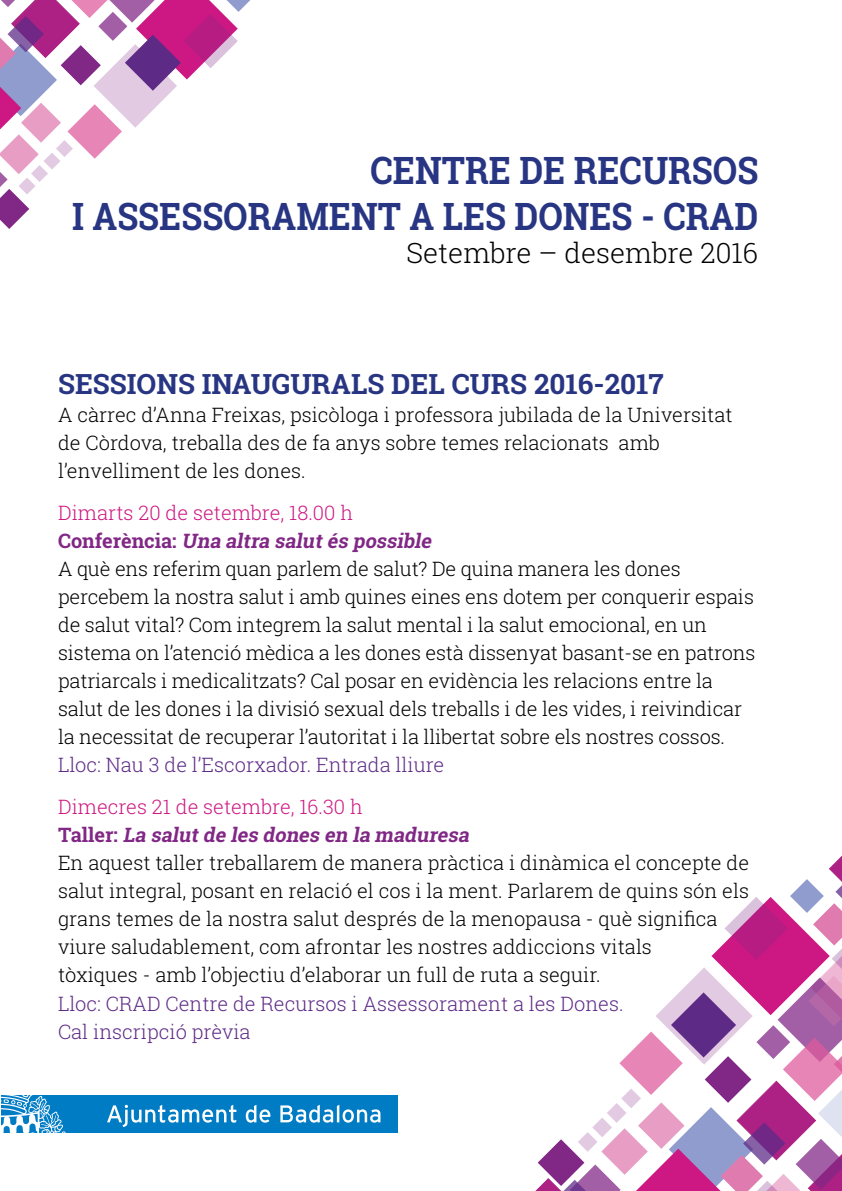
<style>
.page{position:relative;width:842px;height:1191px;background:#fff}
.page>*{position:absolute;margin:0;border:0;box-sizing:border-box;transform-origin:0 0}
.t1{font:700 38px/46px "Roboto Slab";color:#283583;text-align:right;scale:.91 1}
.t2{font:700 28px "Roboto Slab";color:#283583}
.t3{font:300 28px "Roboto Slab";color:#000}
.t4{font:300 20px/28px "Roboto Slab";letter-spacing:-.01em;color:#000}
.t5{font:300 20px/28px "Roboto Slab";color:#5d2a86}
.s1{color:#cd1883}
.s2{font-weight:700;color:#812785}
.s3{font-weight:700;font-style:italic;color:#812785}
</style>
<div class="page">
<div style="left:1px;top:1095px;width:397px;height:37px;background:#007cc5"></div>
<svg style="left:1px;top:1095px;width:65px;height:37px"></svg>
<svg style="left:107px;top:1104px;width:129px;height:23px"></svg>
<svg style="left:246px;top:1104px;width:24px;height:18px"></svg>
<svg style="left:280px;top:1104px;width:100px;height:18px"></svg>
<svg style="left:535px;top:855px;width:307px;height:336px"></svg>
<svg style="left:0;top:0;width:250px;height:229px"></svg>
<h1 class="t1" style="left:72px;top:146px;width:756px">CENTRE DE RECURSOS<br>I ASSESSORAMENT A LES DONES - CRAD</h1>
<h2 class="t3" style="left:406px;top:234px;width:353px">Setembre – desembre 2016</h2>
<h2 class="t2" style="left:58px;top:365px;width:607px">SESSIONS INAUGURALS DEL CURS 2016-2017</h2>
<p class="t4" style="left:58px;top:400px;width:676px">A càrrec d’Anna Freixas, psicòloga i professora jubilada de la Universitat de Còrdova, treballa des de fa anys sobre temes relacionats amb l’envelliment de les dones.</p>
<p class="t4" style="left:58px;top:498px;width:699px"><span class="s1">Dimarts 20 de setembre, 18.00 h<br></span><span class="s2">C o n f e r è n c i a :</span> <span class="s3">Una altra salutés possible<br></span>A què ens referim quan parlem de salut? De quina manera les dones percebem la nostra salut i amb quines eines ens dotem per conquerir espais de salut vital? Com integrem la salut mental i la salut emocional, en un sistema on l’atenció mèdica a les dones està dissenyat basant-se en patrons patriarcals i medicalitzats? Cal posar en evidència les relacions entre la salut de les dones i la divisió sexual dels treballs i de les vides, i reivindicar la necessitat de recuperar l’autoritat i la llibertat sobre els nostres cossos.</p>
<p class="t5" style="left:58px;top:750px;width:388px">Lloc: Nau 3 de l’Escorxador. Entrada lliure</p>
<p class="t4" style="left:58px;top:792px;width:692px"><span class="s1">Dimecres 21 de setembre, 16.30 h<br></span><span class="s2">T a l l e r :</span> <span class="s3">La salutde les dones en la maduresa<br></span>En aquest taller treballarem de manera pràctica i dinàmica el concepte de salut integral, posant en relació el cos i la ment. Parlarem de quins són els grans temes de la nostra salut després de la menopausa - què significa viure saludablement, com afrontar les nostres addiccions vitals<br>tòxiques - amb l’objectiu d’elaborar un full de ruta a seguir.</p>
<p class="t5" style="left:58px;top:988px;width:567px">Lloc: CRAD Centre de Recursos i Assessorament a les Dones.<br>Cal inscripció prèvia</p>
</div>
